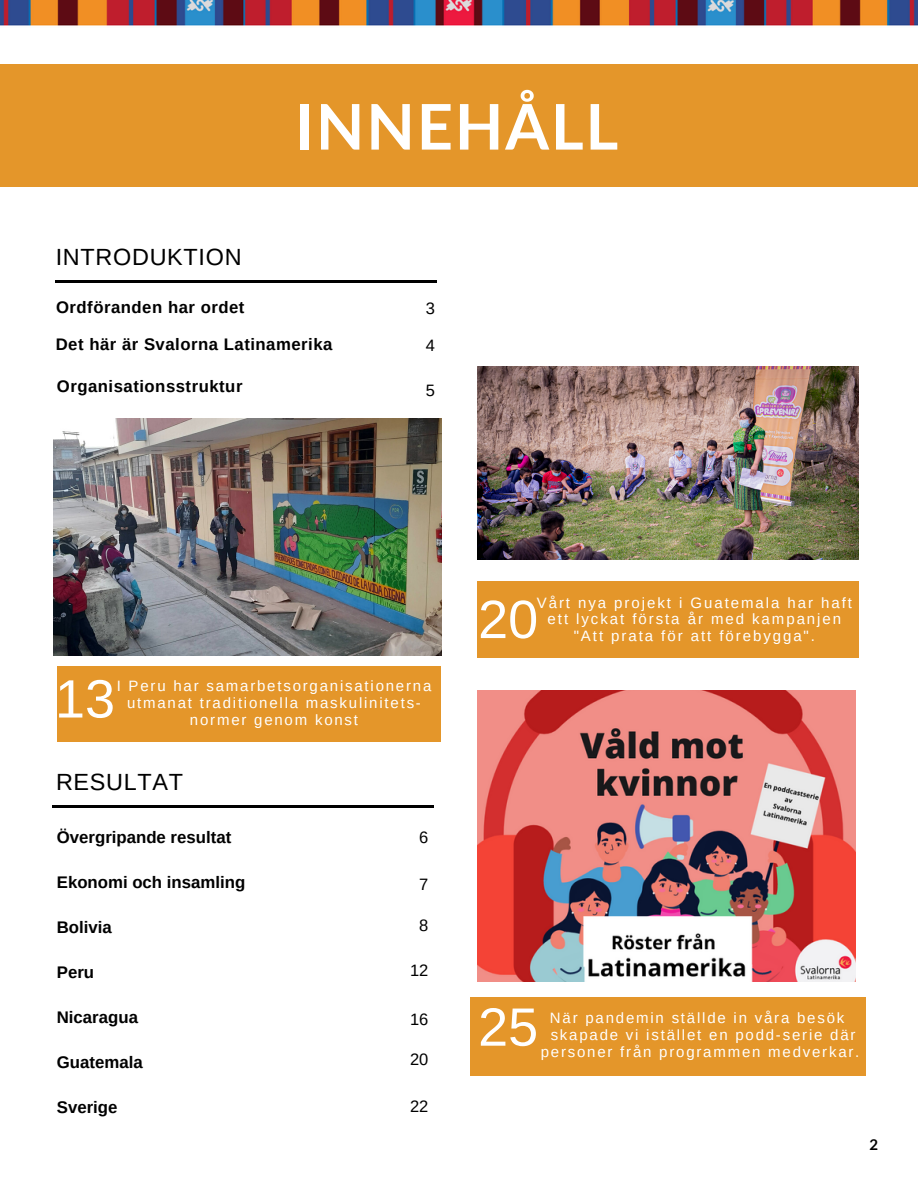
<style>
.page{position:relative;width:918px;height:1188px;background:#fff}
.page>*{position:absolute;margin:0;border:0;box-sizing:border-box;transform-origin:0 0}
.t1{font:700 63px "Lato";letter-spacing:.03em;color:#fff}
.t2{font:54px "Arimo";color:#fff}
.t3{font:23.4px "Arimo";letter-spacing:.03em;color:#000}
.t4{font:700 16.8px "Arimo";color:#000}
.t5{font:700 16.8px "Arimo";letter-spacing:.03em;color:#000}
.t6{font:16.5px "Arimo";color:#000}
.t7{font:15px/16.8px "Arimo";letter-spacing:.12em;color:#fff;text-align:center}
.t8{font:700 15px "Lato";color:#000}
</style>
<div class="page">
<div style="left:0;top:64px;width:918px;height:123px;background:#e4962a"></div>
<hr style="left:55px;top:281px;width:381px;height:2px;background:#000">
<img style="left:53px;top:419px;width:388px;height:236px">
<img style="left:478px;top:367px;width:381px;height:192px">
<div style="left:478px;top:581px;width:381px;height:77px;background:#e4962a"></div>
<div style="left:470px;top:997px;width:396px;height:79px;background:#e4962a"></div>
<hr style="left:52px;top:805px;width:381px;height:3px;background:#000">
<div style="left:57px;top:667px;width:383px;height:75px;background:#e4962a"></div>
<img style="left:0;top:0;width:918px;height:26px">
<img style="left:478px;top:690px;width:378px;height:292px">
<h3 class="t3" style="left:56px;top:244px;width:187px">INTRODUKTION</h3>
<h1 class="t1" style="left:295px;top:87px;width:324px">INNEHÅLL</h1>
<p class="t5" style="left:56px;top:298px;width:190px">Ordföranden har ordet</p>
<p class="t5" style="left:56px;top:335px;width:278px">Det här är Svalorna Latinamerika</p>
<p class="t5" style="left:57px;top:376px;width:187px">Organisationsstruktur</p>
<p class="t6" style="left:426px;top:299px;width:11px">3</p>
<p class="t6" style="left:426px;top:336px;width:11px">4</p>
<p class="t6" style="left:426px;top:381px;width:11px">5</p>
<h2 class="t2" style="left:55px;top:669px;width:62px">13</h2>
<p class="t7" style="left:117px;top:677px;width:316px">I Peru har samarbetsorganisationerna utmanat traditionella maskulinitets-</p>
<p class="t7" style="left:190px;top:711px;width:170px">normer genom konst</p>
<h3 class="t3" style="left:56px;top:769px;width:129px">RESULTAT</h3>
<p class="t4" style="left:57px;top:828px;width:176px">Övergripande resultat</p>
<p class="t4" style="left:57px;top:873px;width:190px">Ekonomi och insamling</p>
<p class="t4" style="left:57px;top:918px;width:57px">Bolivia</p>
<p class="t4" style="left:57px;top:963px;width:39px">Peru</p>
<p class="t4" style="left:57px;top:1008px;width:83px">Nicaragua</p>
<p class="t4" style="left:57px;top:1053px;width:87px">Guatemala</p>
<p class="t4" style="left:57px;top:1098px;width:62px">Sverige</p>
<p class="t6" style="left:419px;top:828px;width:11px">6</p>
<p class="t6" style="left:419px;top:875px;width:11px">7</p>
<p class="t6" style="left:419px;top:916px;width:11px">8</p>
<p class="t6" style="left:410px;top:961px;width:20px">12</p>
<p class="t6" style="left:410px;top:1010px;width:20px">16</p>
<p class="t6" style="left:410px;top:1050px;width:20px">20</p>
<p class="t6" style="left:410px;top:1097px;width:20px">22</p>
<p class="t7" style="left:537px;top:594px;width:317px">Vårt nya projekt i Guatemala har haft ett lyckat första år med kampanjen</p>
<h2 class="t2" style="left:478px;top:589px;width:62px">20</h2>
<p class="t7" style="left:574px;top:628px;width:243px">"Att prata för att förebygga".</p>
<h2 class="t2" style="left:478px;top:997px;width:62px">25</h2>
<p class="t7" style="left:550px;top:1010px;width:307px;text-align:left">När pandemin ställde in våra besök skapade vi istället en podd-serie där</p>
<p class="t7" style="left:541px;top:1043px;width:320px">personer från programmen medverkar.</p>
<p class="t8" style="left:870px;top:1136px;width:10px">2</p>
</div>
